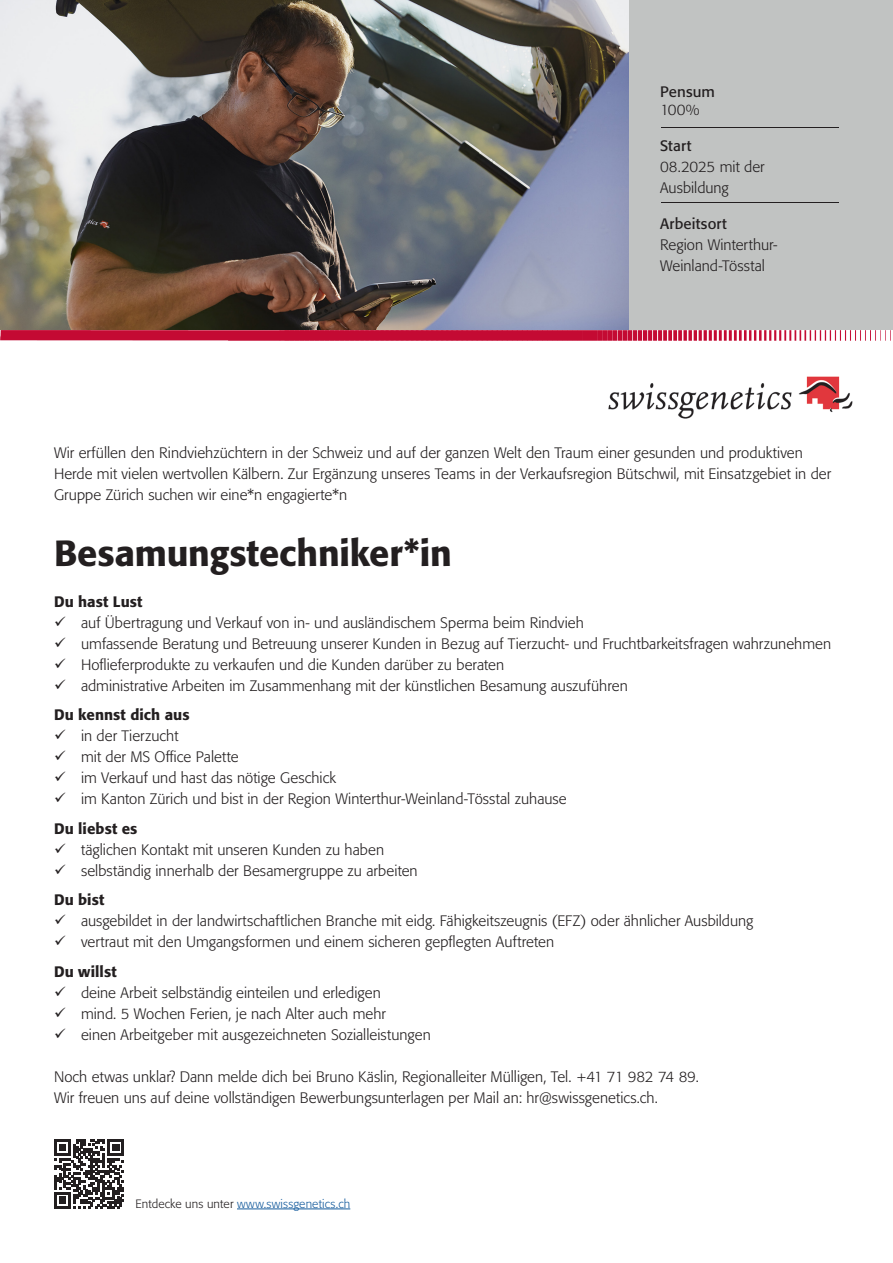
<style>
.page{position:relative;width:893px;height:1263px;background:#fff}
.page>*{position:absolute;margin:0;border:0;box-sizing:border-box;transform-origin:0 0}
.t1{font:500 36px "Formata";letter-spacing:-.005em;color:#231f20}
.t2{font:300 15px/21px "Formata";letter-spacing:.005em;color:#231f20}
.t3{font:500 15px "Formata";letter-spacing:.01em;color:#231f20}
.t4{font:15px "Formata";letter-spacing:.01em;color:#231f20}
.t5{font:300 12px "Formata";letter-spacing:.01em;color:#175d9e}
.s1{color:#231f20}
</style>
<div class="page">
<svg style="left:54px;top:1139px;width:70px;height:70px"></svg>
<hr style="left:237px;top:1208px;width:113px;height:1px;background:#175d9e">
<img style="left:0;top:0;width:629px;height:330px">
<div style="left:629px;top:0;width:264px;height:330px;background:#c1c3c2"></div>
<hr style="left:662px;top:127px;width:177px;height:1px;background:#231f20">
<hr style="left:662px;top:202px;width:177px;height:1px;background:#231f20">
<img style="left:608px;top:376px;width:245px;height:43px">
<img style="left:0;top:330px;width:891px;height:10px">
<p class="t4" style="left:660px;top:83px;width:56px">Pensum</p>
<p class="t2" style="left:660px;top:100px;width:41px">100%</p>
<p class="t4" style="left:660px;top:137px;width:33px">Start</p>
<p class="t2" style="left:660px;top:157px;width:106px">08.2025 mit der<br>Ausbildung</p>
<p class="t4" style="left:660px;top:215px;width:68px">Arbeitsort</p>
<p class="t2" style="left:660px;top:235px;width:119px">Region Winterthur-<br>Weinland-Tösstal</p>
<p class="t2" style="left:54px;top:442px;width:779px">Wir erfüllen den Rindviehzüchtern in der Schweiz und auf der ganzen Welt den Traum einer gesunden und produktiven<br>Herde mit vielen wertvollen Kälbern. Zur Ergänzung unseres Teams in der Verkaufsregion Bütschwil, mit Einsatzgebiet in der<br>Gruppe Zürich suchen wir eine*n engagierte*n</p>
<h1 class="t1" style="left:54px;top:532px;width:399px">Besamungstechniker*in</h1>
<p class="t3" style="left:54px;top:592px;width:90px">Du hast Lust</p>
<p class="t2" style="left:81px;top:612px;width:752px">auf Übertragung und Verkauf von in- und ausländischem Sperma beim Rindvieh<br>umfassende Beratung und Betreuung unserer Kunden in Bezug auf Tierzucht- und Fruchtbarkeitsfragen wahrzunehmen Hoflieferprodukte zu verkaufen und die Kunden darüber zu beraten<br>administrative Arbeiten im Zusammenhang mit der künstlichen Besamung auszuführen</p>
<p class="t3" style="left:54px;top:706px;width:137px">Du kennst dich aus</p>
<p class="t2" style="left:81px;top:725px;width:487px">in der Tierzucht<br>mit der MS Office Palette<br>im Verkauf und hast das nötige Geschick<br>im Kanton Zürich und bist in der Region Winterthur-Weinland-Tösstal zuhause</p>
<p class="t3" style="left:54px;top:819px;width:85px">Du liebst es</p>
<p class="t2" style="left:81px;top:839px;width:338px">täglichen Kontakt mit unseren Kunden zu haben selbständig innerhalb der Besamergruppe zu arbeiten</p>
<p class="t3" style="left:54px;top:891px;width:52px">Du bist</p>
<p class="t2" style="left:81px;top:910px;width:674px">ausgebildet in der landwirtschaftlichen Branche mit eidg. Fähigkeitszeugnis (EFZ) oder ähnlicher Ausbildung vertraut mit den Umgangsformen und einem sicheren gepflegten Auftreten</p>
<p class="t3" style="left:54px;top:962px;width:64px">Du willst</p>
<p class="t2" style="left:81px;top:982px;width:351px">deine Arbeit selbständig einteilen und erledigen<br>mind. 5 Wochen Ferien, je nach Alter auch mehr<br>einen Arbeitgeber mit ausgezeichneten Sozialleistungen</p>
<p class="t2" style="left:54px;top:1066px;width:646px">Noch etwas unklar? Dann melde dich bei Bruno Käslin, Regionalleiter Mülligen, Tel. +41 71 982 74 89.<br>Wir freuen uns auf deine vollständigen Bewerbungsunterlagen per Mail an: hr@swissgenetics.ch.</p>
<p class="t5" style="left:135px;top:1196px;width:216px"><span class="s1">Entdecke uns unter</span> www.swissgenetics.ch</p>
</div>
